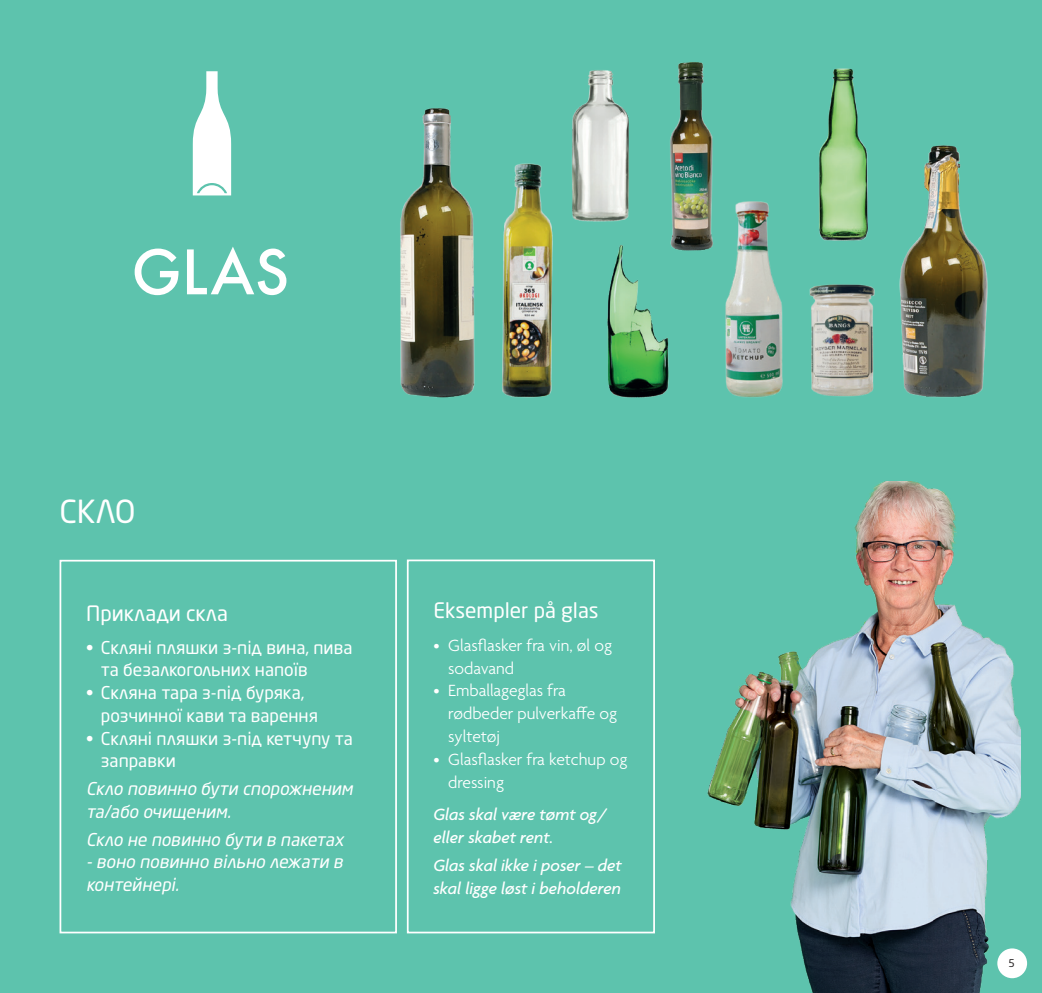
<style>
.page{position:relative;width:1042px;height:993px;background:#fff}
.page>*{position:absolute;margin:0;border:0;box-sizing:border-box;transform-origin:0 0}
.t1{font:500 59.5px "Futura";color:#fff}
.t2{font:31.5px "Neo Sans W1 G";color:#fff}
.t3{font:21px "Neo Sans W1 G";color:#fff}
.t4{font:17.5px/22.8px "Neo Sans W1 G";color:#fff}
.t5{font:300 17.5px/22.8px "Agenda";color:#fff}
.t6{font:italic 17.5px/22.8px "Neo Sans W1 G";color:#fff}
.t7{font:italic 500 17.5px/22.8px "Agenda";color:#fff}
.t8{font:10.5px "Neo Sans W1 G";color:#231f20}
</style>
<div class="page">
<div style="left:0;top:0;width:1042px;height:992px;background:#5dc3ad"></div>
<img style="left:707px;top:481px;width:313px;height:511px">
<svg style="left:193px;top:71px;width:38px;height:124px"></svg>
<img style="left:400px;top:62px;width:588px;height:336px">
<div style="left:407px;top:559px;width:248px;height:374px;border:2px solid #fff"></div>
<div style="left:60px;top:559px;width:337px;height:374px;border:2px solid #fff"></div>
<div style="left:997px;top:948px;width:30px;height:29px;background:#fff;border-radius:50%"></div>
<h1 class="t1" style="left:131px;top:231px;width:159px">GLAS</h1>
<h2 class="t2" style="left:60px;top:492px;width:78px">СКЛО</h2>
<p class="t3" style="left:86px;top:600px;width:144px">Приклади скла</p>
<p class="t4" style="left:101px;top:635px;width:253px;text-indent:-15px">• Скляні пляшки з-під вина, пива та безалкогольних напоїв</p>
<p class="t4" style="left:101px;top:680px;width:218px;text-indent:-15px">• Скляна тара з-під буряка, розчинної кави та варення</p>
<p class="t4" style="left:101px;top:726px;width:253px;text-indent:-15px">• Скляні пляшки з-під кетчупу та заправки</p>
<p class="t6" style="left:86px;top:776px;width:272px">Скло повинно бути спорожненим та/або очищеним.</p>
<p class="t6" style="left:86px;top:827px;width:263px;text-align:justify">Скло не повинно бути в пакетах -воно повинно вільно лежати в контейнері.</p>
<p class="t3" style="left:433px;top:597px;width:167px">Eksempler på glas</p>
<p class="t5" style="left:448px;top:634px;width:165px;text-indent:-15px">• Glasflasker fra vin, øl og sodavand</p>
<p class="t5" style="left:448px;top:680px;width:170px;text-indent:-15px">• Emballageglas fra rødbeder pulverkaffe og syltetøj</p>
<p class="t5" style="left:448px;top:748px;width:181px;text-indent:-15px">• Glasflasker fra ketchup og dressing</p>
<p class="t7" style="left:433px;top:803px;width:175px">Glas skal være tømt og/ eller skabet rent.</p>
<p class="t7" style="left:433px;top:853px;width:190px">Glas skal ikke i poser – det skal ligge løst i beholderen</p>
<p class="t8" style="left:1008px;top:956px;width:8px">5</p>
</div>
